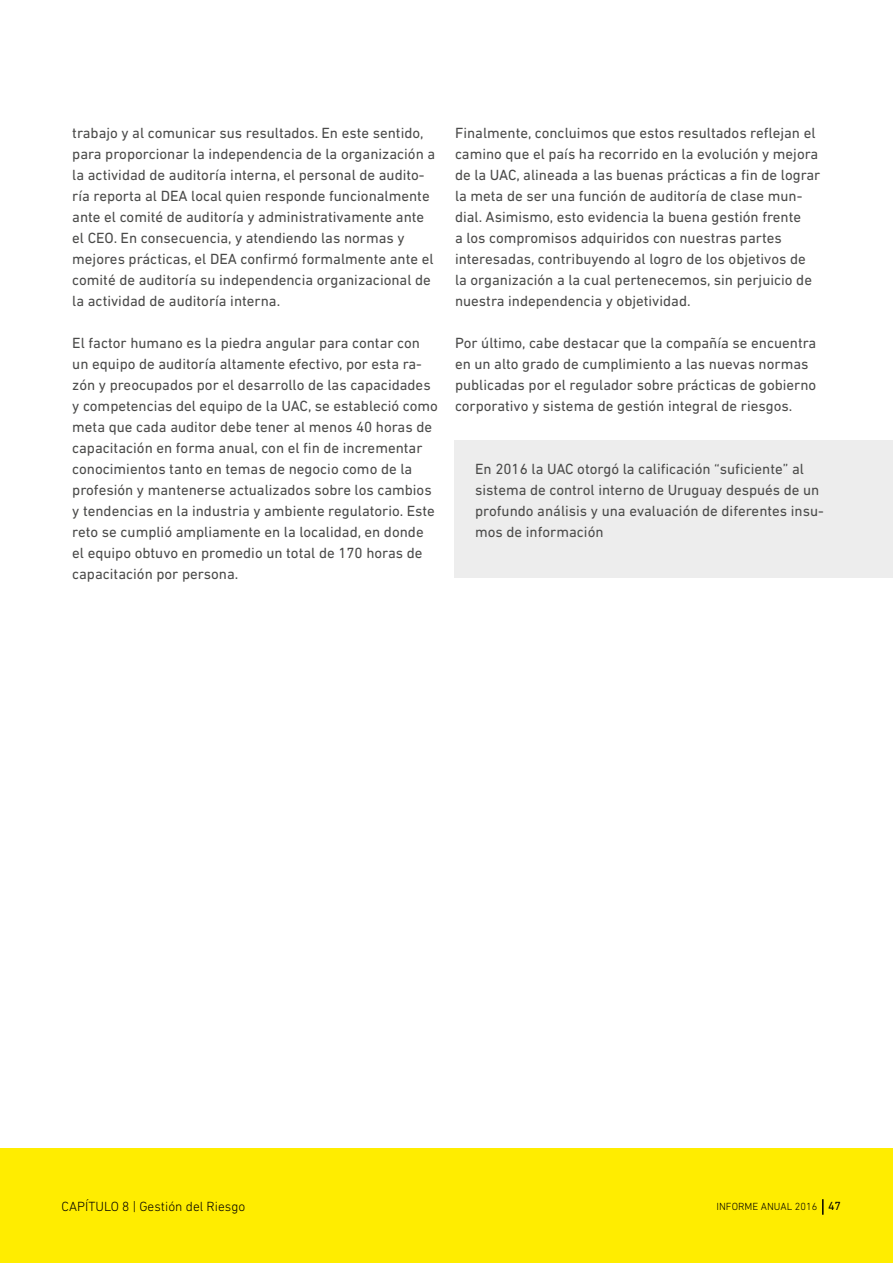
<style>
.page{position:relative;width:893px;height:1263px;background:#fff}
.page>*{position:absolute;margin:0;border:0;box-sizing:border-box;transform-origin:0 0}
.t1{font:15px/21px "DIN Next LT Pro";color:#4a4a49}
.t2{font:300 13.5px "DIN Next LT Pro";color:#000}
.t3{font:300 10.5px "DIN Next LT Pro";color:#000}
.s1{font-weight:400;font-size:12px}
</style>
<div class="page">
<div style="left:0;top:1148px;width:893px;height:115px;background:#ffed00"></div>
<svg style="left:822px;top:1199px;width:2px;height:16px"></svg>
<div style="left:455px;top:440px;width:438px;height:137px;background:#ededed"></div>
<p class="t1" style="left:72px;top:122px;width:364px">trabajo y al comunicar sus resultados. En este sentido, para proporcionar la independencia de la organización a la actividad de auditoría interna, el personal de audito&shy;ría reporta al DEA local quien responde funcionalmente ante el comité de auditoría y administrativamente ante el CEO. En consecuencia, y atendiendo las normas y mejores prácticas, el DEA confirmó formalmente ante el comité de auditoría su independencia organizacional de la actividad de auditoría interna.</p>
<p class="t1" style="left:72px;top:332px;width:367px">El factor humano es la piedra angular para contar con un equipo de auditoría altamente efectivo, por esta ra&shy;zón y preocupados por el desarrollo de las capacidades y competencias del equipo de la UAC, se estableció como meta que cada auditor debe tener al menos 40 horas de capacitación en forma anual, con el fin de incrementar conocimientos tanto en temas de negocio como de la profesión y mantenerse actualizados sobre los cambios y tendencias en la industria y ambiente regulatorio. Este reto se cumplió ampliamente en la localidad, en donde el equipo obtuvo en promedio un total de 170 horas de capacitación por persona.</p>
<p class="t1" style="left:455px;top:122px;width:367px">Finalmente, concluimos que estos resultados reflejan el camino que el país ha recorrido en la evolución y mejora de la UAC, alineada a las buenas prácticas a fin de lograr la meta de ser una función de auditoría de clase mun&shy;dial. Asimismo, esto evidencia la buena gestión frente<br>a los compromisos adquiridos con nuestras partes interesadas, contribuyendo al logro de los objetivos de la organización a la cual pertenecemos, sin perjuicio de nuestra independencia y objetividad.</p>
<p class="t1" style="left:455px;top:332px;width:363px">Por último, cabe destacar que la compañía se encuentra en un alto grado de cumplimiento a las nuevas normas publicadas por el regulador sobre prácticas de gobierno corporativo y sistema de gestión integral de riesgos.</p>
<p class="t1" style="left:475px;top:458px;width:350px">En 2016 la UAC otorgó la calificación “suficiente” al sistema de control interno de Uruguay después de un profundo análisis y una evaluación de diferentes insu&shy;mos de información</p>
<p class="t2" style="left:62px;top:1199px;width:185px">CAPÍTULO 8 | Gestión del Riesgo</p>
<p class="t3" style="left:716px;top:1201px;width:126px">INFORME ANUAL 2016 <span class="s1">47</span></p>
</div>
